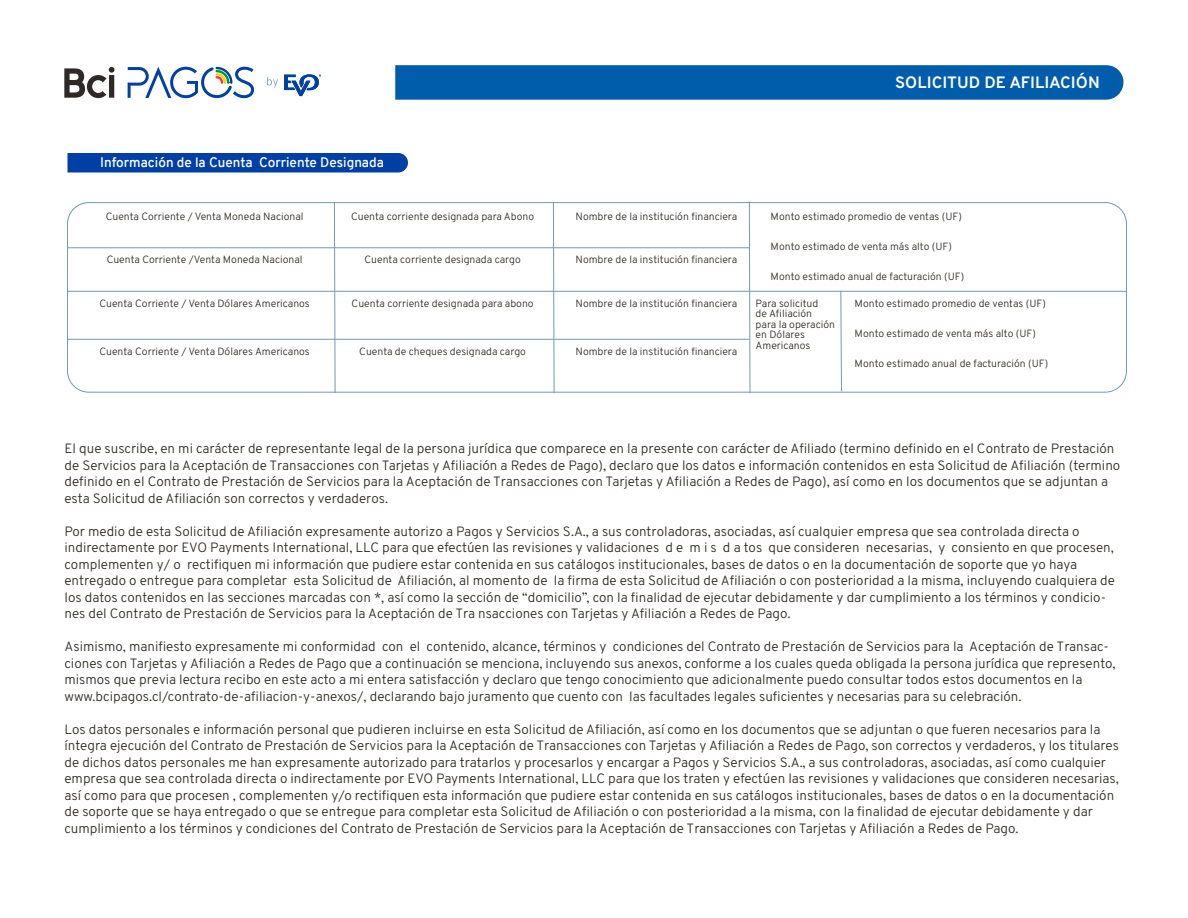
<style>
.page{position:relative;width:1188px;height:918px;background:#fff}
.page>*{position:absolute;margin:0;border:0;box-sizing:border-box;transform-origin:0 0}
.t1{font:700 16.5px "Overpass";color:#fff}
.t2{font:300 13.5px/16.5px "Overpass";color:#2d2a26}
.t3{font:600 13.5px "Overpass";color:#fff}
.t4{font:300 10.5px/10.5px "Overpass";color:#2e2a26}
</style>
<div class="page">
<svg style="left:64px;top:67px;width:51px;height:31px"></svg>
<svg style="left:128px;top:67px;width:126px;height:31px"></svg>
<svg style="left:267px;top:77px;width:11px;height:11px"></svg>
<svg style="left:284px;top:74px;width:37px;height:22px"></svg>
<div style="left:395px;top:65px;width:729px;height:35px;background:#005dab"></div>
<div style="left:68px;top:153px;width:340px;height:19px;background:#0040a6"></div>
<div style="left:67px;top:202px;width:1060px;height:191px;border:1px solid #7598ac;border-radius:21px"></div>
<svg style="left:749px;top:201px;width:2px;height:192px"></svg>
<svg style="left:840px;top:290px;width:2px;height:102px"></svg>
<svg style="left:553px;top:202px;width:2px;height:191px"></svg>
<svg style="left:334px;top:202px;width:2px;height:191px"></svg>
<hr style="left:68px;top:291px;width:1058px;height:1px;background:#7598ac">
<hr style="left:68px;top:339px;width:681px;height:1px;background:#7598ac">
<hr style="left:68px;top:247px;width:681px;height:1px;background:#7598ac">
<p class="t3" style="left:100px;top:153px;width:285px">Información de la Cuenta Corriente Designada</p>
<p class="t4" style="left:106px;top:211px;width:199px">Cuenta Corriente / Venta Moneda Nacional</p>
<p class="t4" style="left:107px;top:254px;width:197px">Cuenta Corriente /Venta Moneda Nacional</p>
<p class="t4" style="left:99px;top:298px;width:212px">Cuenta Corriente / Venta Dólares Americanos</p>
<p class="t4" style="left:352px;top:298px;width:184px">Cuenta corriente designada para abono</p>
<p class="t4" style="left:359px;top:346px;width:168px">Cuenta de cheques designada cargo</p>
<p class="t4" style="left:351px;top:211px;width:185px">Cuenta corriente designada para Abono</p>
<p class="t4" style="left:364px;top:254px;width:158px">Cuenta corriente designada cargo</p>
<p class="t4" style="left:99px;top:346px;width:212px">Cuenta Corriente / Venta Dólares Americanos</p>
<p class="t1" style="left:895px;top:71px;width:206px">SOLICITUD DE AFILIACIÓN</p>
<p class="t4" style="left:576px;top:211px;width:163px">Nombre de la institución financiera</p>
<p class="t4" style="left:576px;top:254px;width:163px">Nombre de la institución financiera</p>
<p class="t4" style="left:576px;top:298px;width:163px">Nombre de la institución financiera</p>
<p class="t4" style="left:756px;top:298px;width:81px">Para solicitud<br>de Afiliación para la operación en Dólares<br>Americanos</p>
<p class="t4" style="left:576px;top:346px;width:163px">Nombre de la institución financiera</p>
<p class="t4" style="left:771px;top:211px;width:193px">Monto estimado promedio de ventas (UF)</p>
<p class="t4" style="left:771px;top:241px;width:183px">Monto estimado de venta más alto (UF)</p>
<p class="t4" style="left:771px;top:271px;width:195px">Monto estimado anual de facturación (UF)</p>
<p class="t4" style="left:855px;top:298px;width:193px">Monto estimado promedio de ventas (UF)</p>
<p class="t4" style="left:855px;top:328px;width:183px">Monto estimado de venta más alto (UF)</p>
<p class="t4" style="left:855px;top:358px;width:195px">Monto estimado anual de facturación (UF)</p>
<p class="t2" style="left:64px;top:440px;width:1057px">El que suscribe, en mi carácter de representante legal de la persona jurídica que comparece en la presente con carácter de Afiliado (termino definido en el Contrato de Prestación de Servicios para la Aceptación de Transacciones con Tarjetas y Afiliación a Redes de Pago), declaro que los datos e información contenidos en esta Solicitud de Afiliación (termino definido en el Contrato de Prestación de Servicios para la Aceptación de Transacciones con Tarjetas y Afiliación a Redes de Pago), así como en los documentos que se adjuntan a esta Solicitud de Afiliación son correctos y verdaderos.</p>
<p class="t2" style="left:64px;top:523px;width:1052px">Por medio de esta Solicitud de Afiliación expresamente autorizo a Pagos y Servicios S.A., a sus controladoras, asociadas, así cualquier empresa que sea controlada directa o indirectamente por EVO Payments International, LLC para que efectúen las revisiones y validaciones d e m i s d a tos que consideren necesarias, y consiento en que procesen, complementen y/ o rectifiquen mi información que pudiere estar contenida en sus catálogos institucionales, bases de datos o en la documentación de soporte que yo haya entregado o entregue para completar esta Solicitud de Afiliación, al momento de la firma de esta Solicitud de Afiliación o con posterioridad a la misma, incluyendo cualquiera de los datos contenidos en las secciones marcadas con *, así como la sección de “domicilio”, con la finalidad de ejecutar debidamente y dar cumplimiento a los términos y condicio&shy;nes del Contrato de Prestación de Servicios para la Aceptación de Tra nsacciones con Tarjetas y Afiliación a Redes de Pago.</p>
<p class="t2" style="left:64px;top:638px;width:1053px">Asimismo, manifiesto expresamente mi conformidad con el contenido, alcance, términos y condiciones del Contrato de Prestación de Servicios para la Aceptación de Transac&shy;ciones con Tarjetas y Afiliación a Redes de Pago que a continuación se menciona, incluyendo sus anexos, conforme a los cuales queda obligada la persona jurídica que represento, mismos que previa lectura recibo en este acto a mi entera satisfacción y declaro que tengo conocimiento que adicionalmente puedo consultar todos estos documentos en la www.bcipagos.cl/contrato-de-afiliacion-y-anexos/, declarando bajo juramento que cuento con las facultades legales suficientes y necesarias para su celebración.</p>
<p class="t2" style="left:64px;top:721px;width:1056px">Los datos personales e información personal que pudieren incluirse en esta Solicitud de Afiliación, así como en los documentos que se adjuntan o que fueren necesarios para la íntegra ejecución del Contrato de Prestación de Servicios para la Aceptación de Transacciones con Tarjetas y Afiliación a Redes de Pago, son correctos y verdaderos, y los titulares de dichos datos personales me han expresamente autorizado para tratarlos y procesarlos y encargar a Pagos y Servicios S.A., a sus controladoras, asociadas, así como cualquier empresa que sea controlada directa o indirectamente por EVO Payments International, LLC para que los traten y efectúen las revisiones y validaciones que consideren necesarias, así como para que procesen , complementen y/o rectifiquen esta información que pudiere estar contenida en sus catálogos institucionales, bases de datos o en la documentación de soporte que se haya entregado o que se entregue para completar esta Solicitud de Afiliación o con posterioridad a la misma, con la finalidad de ejecutar debidamente y dar cumplimiento a los términos y condiciones del Contrato de Prestación de Servicios para la Aceptación de Transacciones con Tarjetas y Afiliación a Redes de Pago.</p>
</div>
